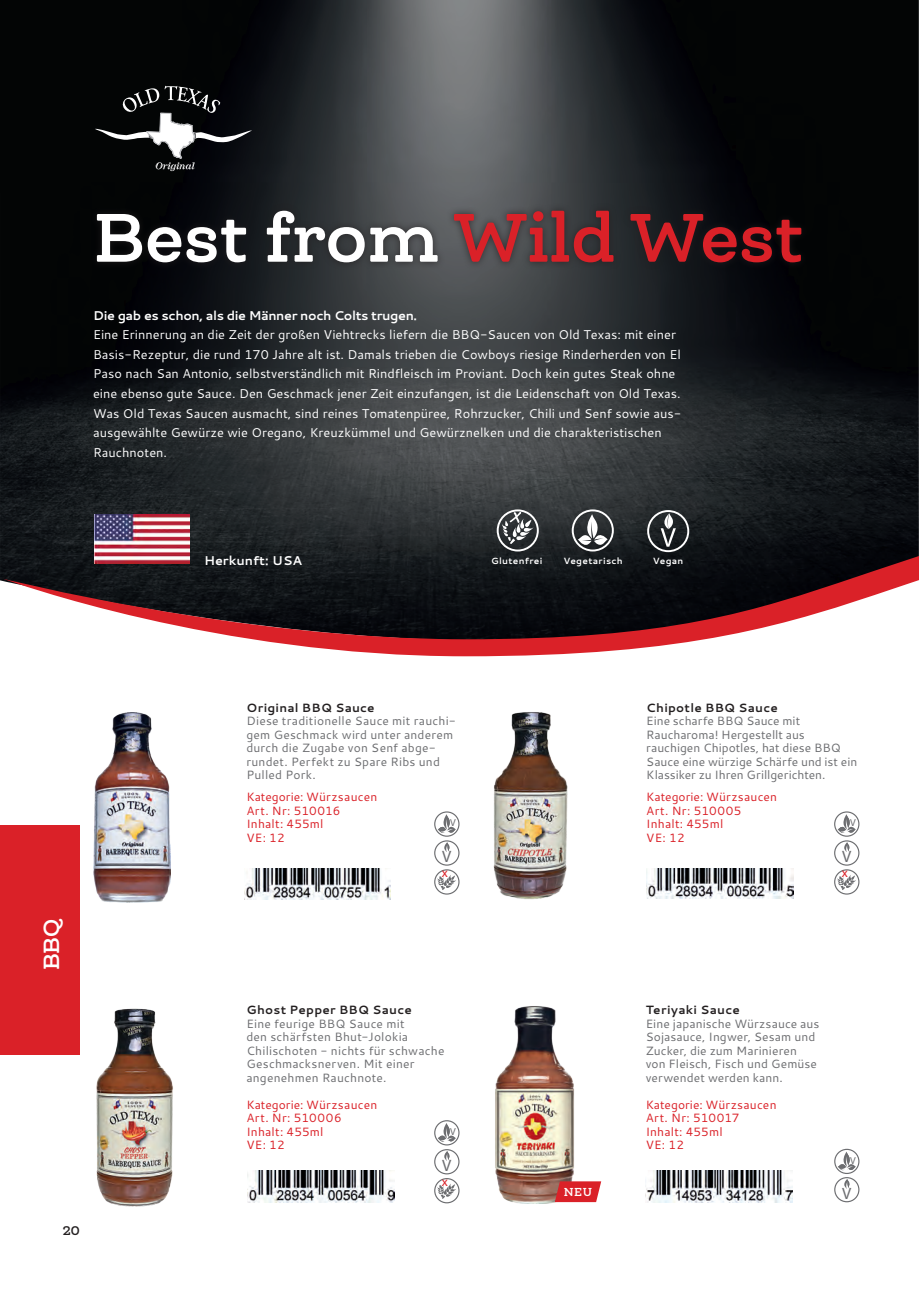
<style>
.page{position:relative;width:919px;height:1289px;background:#fff}
.page>*{position:absolute;margin:0;border:0;box-sizing:border-box;transform-origin:0 0}
.t1{font:700 65.4px "Queulat Soft";color:#fff}
.t2{font:700 21px "Queulat Soft";color:#fff}
.t3{font:16.5px "Myriad Pro";color:#6c6d70}
.t4{font:16.35px "Myriad Pro";color:#6c6d70}
.t5{font:13.2px "Myriad Pro";color:#da2128}
.t6{font:12.75px/19.5px "Cantarell";color:#fff}
.t7{font:700 12.75px "Cantarell";letter-spacing:-.03em;color:#fff}
.t8{font:700 12.75px "Cantarell";color:#fff}
.t9{font:12px/13.5px "Cantarell";letter-spacing:.01em;color:#6c6d70}
.t10{font:12px/13.5px "Cantarell";letter-spacing:.015em;color:#da2128}
.t11{font:700 12px "Cantarell";letter-spacing:.025em;color:#231f20}
.t12{font:700 12px "Queulat Soft";color:#231f20}
.t13{font:700 11.1px "Queulat Soft";color:#fff}
.t14{font:10.2px "Myriad Pro";color:#6c6d70}
.t15{font:10.05px "Myriad Pro";color:#6c6d70}
.t16{font:700 9px "Cantarell";letter-spacing:.035em;color:#fff}
.s1{color:#da2128}
</style>
<div class="page">
<img style="left:96px;top:1008px;width:77px;height:199px">
<img style="left:493px;top:712px;width:75px;height:188px">
<img style="left:0;top:0;width:918px;height:581px">
<svg style="left:496px;top:509px;width:42px;height:22px"></svg>
<svg style="left:647px;top:510px;width:42px;height:21px"></svg>
<svg style="left:571px;top:509px;width:42px;height:22px"></svg>
<img style="left:247px;top:1170px;width:147px;height:32px">
<img style="left:646px;top:868px;width:147px;height:30px">
<img style="left:244px;top:868px;width:147px;height:31px">
<svg style="left:834px;top:1148px;width:25px;height:54px"></svg>
<img style="left:495px;top:1006px;width:90px;height:197px">
<svg style="left:434px;top:1120px;width:25px;height:83px"></svg>
<svg style="left:434px;top:811px;width:25px;height:83px"></svg>
<svg style="left:834px;top:811px;width:25px;height:83px"></svg>
<img style="left:94px;top:712px;width:77px;height:190px">
<svg style="left:554px;top:1181px;width:47px;height:21px"></svg>
<div style="left:89px;top:203px;width:720px;height:67px;background:#231f20;opacity:.75"></div>
<img style="left:95px;top:514px;width:95px;height:17px">
<svg style="left:95px;top:86px;width:157px;height:85px;background:#2a2c2d"></svg>
<img style="left:645px;top:1170px;width:147px;height:32px">
<div style="left:0;top:825px;width:80px;height:229px;background:#da2128"></div>
<svg style="left:3px;top:531px;width:915px;height:125px"></svg>
<h1 class="t1" style="left:93px;top:194px;width:711px">Best from <span class="s1">Wild West</span></h1>
<p class="t7" style="left:93px;top:306px;width:325px">Die gab es schon, als die Männer noch Colts trugen.</p>
<p class="t6" style="left:93px;top:325px;width:589px">Eine Erinnerung an die Zeit der großen Viehtrecks liefern die BBQ-Saucen von Old Texas: mit einer Basis-Rezeptur, die rund 170 Jahre alt ist. Damals trieben die Cowboys riesige Rinderherden von El Paso nach San Antonio, selbstverständlich mit Rindfleisch im Proviant. Doch kein gutes Steak ohne eine ebenso gute Sauce. Den Geschmack jener Zeit einzufangen, ist die Leidenschaft von Old Texas.<br>Was Old Texas Saucen ausmacht, sind reines Tomatenpüree, Rohrzucker, Chili und Senf sowie aus&shy;ausgewählte Gewürze wie Oregano, Kreuzkümmel und Gewürznelken und die charakteristischen Rauchnoten.</p>
<p class="t8" style="left:204px;top:551px;width:100px">Herkunft: USA</p>
<p class="t16" style="left:491px;top:555px;width:53px">Glutenfrei</p>
<p class="t16" style="left:563px;top:555px;width:61px">Vegetarisch</p>
<p class="t16" style="left:653px;top:555px;width:32px">Vegan</p>
<h2 class="t2" style="left:37px;top:969px;width:53px;rotate:-90deg">BBQ</h2>
<p class="t12" style="left:63px;top:1222px;width:18px">20</p>
<p class="t11" style="left:246px;top:699px;width:130px">Original BBQ Sauce</p>
<p class="t9" style="left:246px;top:714px;width:211px">Diese traditionelle Sauce mit rauchi&shy;gem Geschmack wird unter anderem durch die Zugabe von Senf abge&shy;rundet. Perfekt zu Spare Ribs und<br>Pulled Pork.</p>
<p class="t10" style="left:246px;top:790px;width:132px">Kategorie: Würzsaucen<br>Art. Nr: 510016<br>Inhalt: 455ml<br>VE: 12</p>
<p class="t14" style="left:450px;top:816px;width:7px">V</p>
<p class="t11" style="left:646px;top:699px;width:133px">Chipotle BBQ Sauce</p>
<p class="t9" style="left:646px;top:714px;width:212px">Eine scharfe BBQ Sauce mit Raucharoma! Hergestellt aus rauchigen Chipotles, hat diese BBQ Sauce eine würzige Schärfe und ist ein Klassiker zu Ihren Grillgerichten.</p>
<p class="t10" style="left:646px;top:790px;width:132px">Kategorie: Würzsaucen<br>Art. Nr: 510005<br>Inhalt: 455ml<br>VE: 12</p>
<p class="t14" style="left:850px;top:816px;width:7px">V</p>
<h3 class="t3" style="left:442px;top:846px;width:11px">V</h3>
<h3 class="t3" style="left:842px;top:846px;width:11px">V</h3>
<p class="t5" style="left:442px;top:864px;width:8px">x</p>
<p class="t5" style="left:841px;top:864px;width:8px">x</p>
<p class="t11" style="left:246px;top:1001px;width:167px">Ghost Pepper BBQ Sauce</p>
<p class="t9" style="left:246px;top:1016px;width:200px">Eine feurige BBQ Sauce mit<br>den schärfsten Bhut-Jolokia<br>Chilischoten - nichts für schwache<br>Geschmacksnerven. Mit einer angenehmen Rauchnote.</p>
<p class="t10" style="left:246px;top:1097px;width:132px">Kategorie: Würzsaucen<br>Art. Nr: 510006<br>Inhalt: 455ml<br>VE: 12</p>
<p class="t14" style="left:450px;top:1125px;width:7px">V</p>
<p class="t11" style="left:645px;top:1001px;width:96px">Teriyaki Sauce</p>
<p class="t9" style="left:645px;top:1016px;width:175px">Eine japanische Würzsauce aus<br>Sojasauce, Ingwer, Sesam und<br>Zucker, die zum Marinieren von Fleisch, Fisch und Gemüse verwendet werden kann.</p>
<p class="t10" style="left:645px;top:1097px;width:132px">Kategorie: Würzsaucen<br>Art. Nr: 510017<br>Inhalt: 455ml<br>VE: 12</p>
<h3 class="t3" style="left:442px;top:1155px;width:11px">V</h3>
<p class="t15" style="left:850px;top:1154px;width:7px">V</p>
<p class="t5" style="left:442px;top:1173px;width:8px">x</p>
<p class="t13" style="left:563px;top:1184px;width:30px">NEU</p>
<h3 class="t4" style="left:842px;top:1183px;width:11px">V</h3>
</div>
